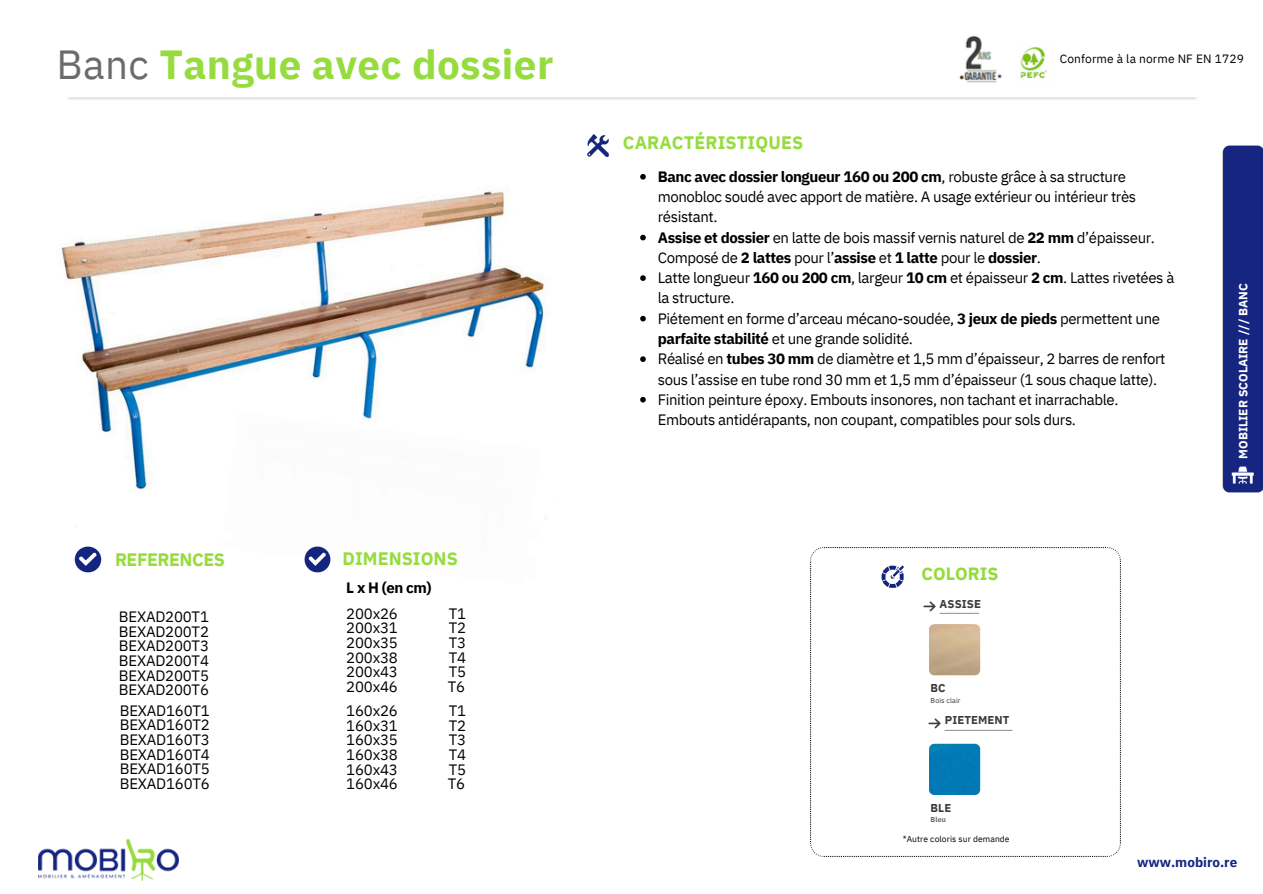
<style>
.page{position:relative;width:1263px;height:894px;background:#fff}
.page>*{position:absolute;margin:0;border:0;box-sizing:border-box;transform-origin:0 0}
.t1{font:700 40.5px "IBM Plex Sans";letter-spacing:.01em;color:#97dc3f}
.t2{font:700 18px "IBM Plex Sans";color:#97dc3f}
.t3{font:700 18px "IBM Plex Sans";letter-spacing:-.025em;color:#97dc3f}
.t4{font:700 17.7px "IBM Plex Sans";color:#95db3a}
.t5{font:15px/14.7px "IBM Plex Sans";letter-spacing:-.025em;color:#000}
.t6{font:700 15px "IBM Plex Sans";letter-spacing:.185em;color:#000}
.t7{font:700 13.5px "IBM Plex Sans";color:#13257f}
.t8{font:12px "IBM Plex Sans";letter-spacing:.01em;color:#000}
.t9{font:700 12px "IBM Plex Sans";color:#fff}
.t10{font:700 11.4px "IBM Plex Sans";letter-spacing:.01em;color:#3c3c3b}
.t11{font:8.55px "IBM Plex Sans";letter-spacing:.01em;color:#000}
.t12{font:7.05px "IBM Plex Sans";letter-spacing:.01em;color:#3c3c3b}
.t13{font:700 7.05px "IBM Plex Sans";color:#6b6b6a}
.s1{font-weight:400;color:#6b6b6a}
.s2{font-weight:700}
</style>
<div class="page">
<img style="left:811px;top:548px;width:309px;height:308px">
<svg style="left:881px;top:565px;width:23px;height:22px"></svg>
<img style="left:916px;top:595px;width:62px;height:25px">
<img style="left:922px;top:711px;width:97px;height:26px">
<div style="left:929px;top:743px;width:51px;height:51px;background:#0279b6"></div>
<img style="left:929px;top:624px;width:51px;height:51px">
<img style="left:39px;top:839px;width:139px;height:41px">
<img style="left:61px;top:191px;width:484px;height:299px">
<svg style="left:640px;top:174px;width:6px;height:5px"></svg>
<svg style="left:640px;top:235px;width:6px;height:5px"></svg>
<svg style="left:640px;top:275px;width:6px;height:6px"></svg>
<svg style="left:640px;top:316px;width:6px;height:5px"></svg>
<svg style="left:640px;top:356px;width:6px;height:6px"></svg>
<svg style="left:640px;top:397px;width:6px;height:5px"></svg>
<img style="left:588px;top:134px;width:20px;height:23px">
<div style="left:1222px;top:145px;width:41px;height:348px;background:#162680"></div>
<img style="left:1020px;top:47px;width:28px;height:32px">
<img style="left:959px;top:36px;width:43px;height:47px">
<img style="left:200px;top:409px;width:346px;height:110px">
<img style="left:304px;top:546px;width:27px;height:27px">
<img style="left:74px;top:546px;width:28px;height:27px">
<p class="t1" style="left:56px;top:37px;width:499px"><span class="s1">Banc</span> Tangue avec dossier</p>
<p class="t3" style="left:115px;top:547px;width:112px">REFERENCES</p>
<p class="t2" style="left:343px;top:546px;width:117px">DIMENSIONS</p>
<p class="t5" style="left:119px;top:609px;width:92px;text-align:justify">BEXAD200T1<br>BEXAD200T2<br>BEXAD200T3<br>BEXAD200T4<br>BEXAD200T5<br>BEXAD200T6</p>
<p class="t5" style="left:120px;top:702px;width:92px;text-align:justify">BEXAD160T1<br>BEXAD160T2<br>BEXAD160T3<br>BEXAD160T4<br>BEXAD160T5<br>BEXAD160T6</p>
<p class="t6" style="left:346px;top:577px;width:87px">LxH(encm)</p>
<p class="t5" style="left:346px;top:605px;width:53px">200x26</p>
<p class="t5" style="left:449px;top:605px;width:19px">T1</p>
<p class="t5" style="left:346px;top:620px;width:53px">200x31</p>
<p class="t5" style="left:449px;top:620px;width:19px">T2</p>
<p class="t5" style="left:346px;top:635px;width:53px">200x35</p>
<p class="t5" style="left:449px;top:635px;width:19px">T3</p>
<p class="t5" style="left:346px;top:649px;width:53px">200x38</p>
<p class="t5" style="left:449px;top:649px;width:19px">T4</p>
<p class="t5" style="left:346px;top:664px;width:53px">200x43</p>
<p class="t5" style="left:449px;top:664px;width:19px">T5</p>
<p class="t5" style="left:346px;top:678px;width:53px">200x46</p>
<p class="t5" style="left:448px;top:678px;width:19px">T6</p>
<p class="t5" style="left:346px;top:703px;width:53px">160x26</p>
<p class="t5" style="left:449px;top:703px;width:19px">T1</p>
<p class="t5" style="left:346px;top:717px;width:53px">160x31</p>
<p class="t5" style="left:449px;top:717px;width:19px">T2</p>
<p class="t5" style="left:346px;top:732px;width:53px">160x35</p>
<p class="t5" style="left:449px;top:732px;width:19px">T3</p>
<p class="t5" style="left:346px;top:746px;width:53px">160x38</p>
<p class="t5" style="left:449px;top:746px;width:19px">T4</p>
<p class="t5" style="left:346px;top:761px;width:53px">160x43</p>
<p class="t5" style="left:449px;top:761px;width:19px">T5</p>
<p class="t5" style="left:346px;top:776px;width:53px">160x46</p>
<p class="t5" style="left:448px;top:776px;width:19px">T6</p>
<p class="t2" style="left:623px;top:130px;width:182px">CARACTÉRISTIQUES</p>
<p class="t8" style="left:1060px;top:51px;width:185px">Conforme à la norme NF EN 1729</p>
<p class="t5" style="left:658px;top:166px;width:480px;line-height:20.2px"><span class="s2">Banc avec dossier longueur 160 ou 200 cm</span>, robuste grâce à sa structure monobloc soudé avec apport de matière. A usage extérieur ou intérieur très résistant.</p>
<p class="t5" style="left:658px;top:227px;width:499px;line-height:20.2px"><span class="s2">Assise et dossier</span> en latte de bois massif vernis naturel de <span class="s2">22 mm</span> d’épaisseur.<br>Composé de <span class="s2">2 lattes</span> pour l’<span class="s2">assise</span> et <span class="s2">1 latte</span> pour le <span class="s2">dossier</span>.</p>
<p class="t5" style="left:658px;top:267px;width:518px;line-height:20.2px">Latte longueur <span class="s2">160 ou 200 cm</span>, largeur <span class="s2">10 cm</span> et épaisseur <span class="s2">2 cm</span>. Lattes rivetées à la structure.</p>
<p class="t5" style="left:658px;top:308px;width:504px;line-height:20.2px">Piétement en forme d’arceau mécano-soudée, <span class="s2">3 jeux de pieds</span> permettent une <span class="s2">parfaite stabilité</span> et une grande solidité.</p>
<p class="t5" style="left:658px;top:348px;width:509px;line-height:20.2px">Réalisé en <span class="s2">tubes 30 mm</span> de diamètre et 1,5 mm d’épaisseur, 2 barres de renfort sous l’assise en tube rond 30 mm et 1,5 mm d’épaisseur (1 sous chaque latte).</p>
<p class="t5" style="left:658px;top:389px;width:462px;line-height:20.2px">Finition peinture époxy. Embouts insonores, non tachant et inarrachable.<br>Embouts antidérapants, non coupant, compatibles pour sols durs.</p>
<p class="t4" style="left:922px;top:561px;width:78px">COLORIS</p>
<h2 class="t10" style="left:940px;top:596px;width:43px">ASSISE</h2>
<h5 class="t10" style="left:931px;top:680px;width:17px">BC</h5>
<h3 class="t12" style="left:931px;top:695px;width:31px">Bois clair</h3>
<p class="t10" style="left:945px;top:712px;width:66px">PIETEMENT</p>
<h2 class="t10" style="left:931px;top:799px;width:22px">BLE</h2>
<h4 class="t13" style="left:931px;top:814px;width:17px">Bleu</h4>
<h3 class="t11" style="left:903px;top:833px;width:108px">*Autre coloris sur demande</h3>
<h2 class="t9" style="left:1235px;top:458px;width:177px;rotate:-90deg">MOBILIER SCOLAIRE /// BANC</h2>
<p class="t7" style="left:1137px;top:852px;width:102px">www.mobiro.re</p>
</div>
